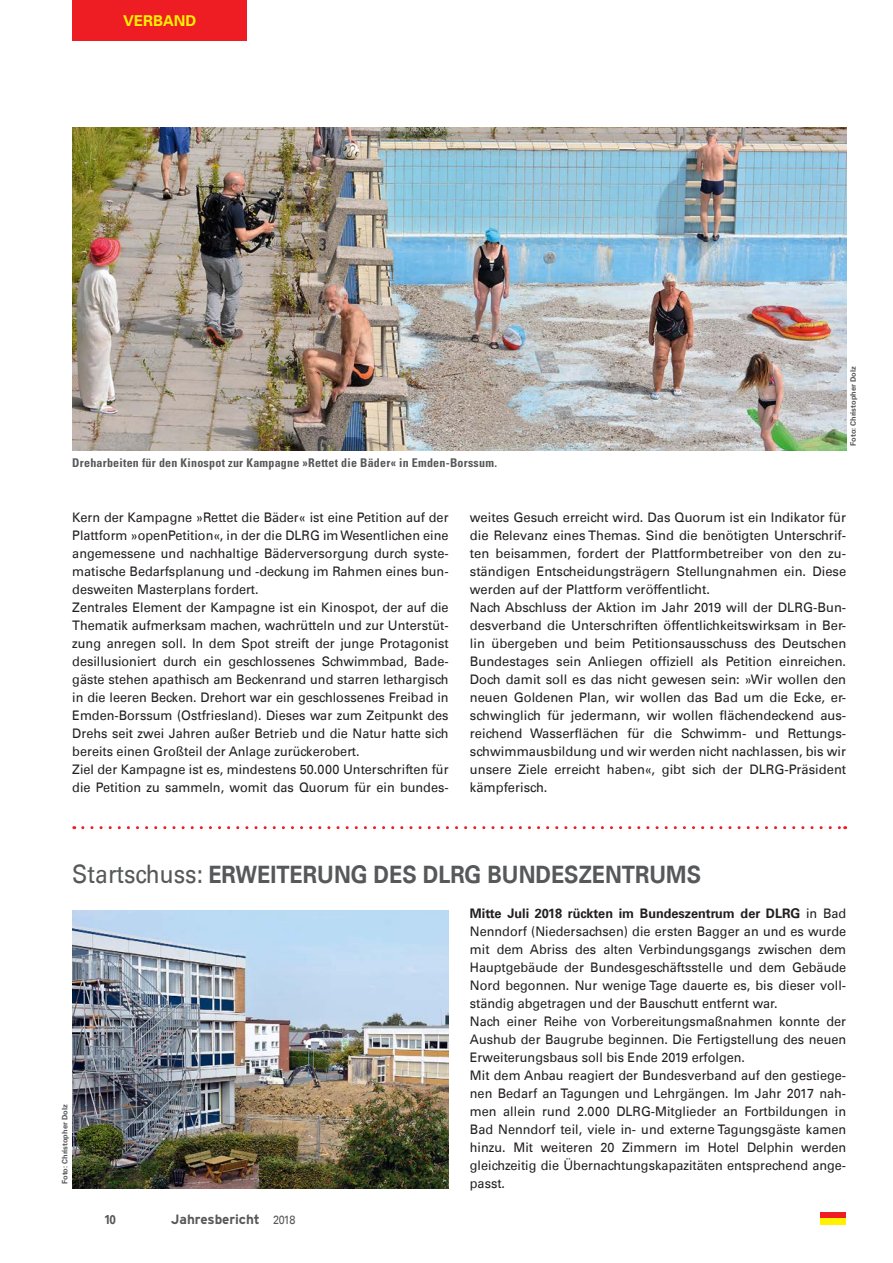
<style>
.page{position:relative;width:893px;height:1263px;background:#fff}
.page>*{position:absolute;margin:0;border:0;box-sizing:border-box;transform-origin:0 0}
.t1{font:700 24px "DLRG Univers";color:#57585a;scale:.9 1}
.t2{font:700 15px "DLRG Univers";color:#fff101}
.t3{font:700 13.5px "Interstate";letter-spacing:-.005em;color:#57585a}
.t4{font:13.2px/18px "DLRG Univers";color:#231f20;scale:.96 1}
.t5{font:13.2px/18px "DLRG Univers";color:#231f20}
.t6{font:700 12.75px "DLRG Univers";color:#57585a;scale:.9 1}
.t7{font:700 condensed 12px "Univers LT Std";letter-spacing:.02em;color:#57585a}
.t8{font:700 7.5px "Univers LT Std";color:#57585a}
.s1{font-weight:400;font-size:25.5px}
.s2{font-weight:700}
.s3{font-family:"DLRG Univers";font-weight:400;font-size:12px}
</style>
<div class="page">
<div style="left:821px;top:1212px;width:25px;height:6px;background:#ee1d23"></div>
<div style="left:821px;top:1218px;width:25px;height:7px;background:#fff101"></div>
<div style="left:72px;top:0;width:175px;height:40px;background:#ee1d23"></div>
<img style="left:72px;top:910px;width:377px;height:278px">
<svg style="left:83px;top:826px;width:763px;height:3px"></svg>
<img style="left:72px;top:128px;width:774px;height:322px">
<p class="t2" style="left:123px;top:12px;width:75px">VERBAND</p>
<p class="t7" style="left:72px;top:456px;width:426px">Dreharbeiten für den Kinospot zur Kampagne »Rettet die Bäder« in Emden-Borssum.</p>
<p class="t8" style="left:849px;top:446px;width:81px;rotate:-90deg">Foto: Christopher Dolz</p>
<p class="t4" style="left:72px;top:508px;width:394px">Kern der Kampagne »Rettet die Bäder« ist eine Petition auf der Plattform »openPetition«, in der die DLRG im Wesentlichen eine angemessene und nachhaltige Bäderversorgung durch syste&shy;matische Bedarfsplanung und -deckung im Rahmen eines bun&shy;desweiten Masterplans fordert.<br>Zentrales Element der Kampagne ist ein Kinospot, der auf die Thematik aufmerksam machen, wachrütteln und zur Unterstüt&shy;zung anregen soll. In dem Spot streift der junge Protagonist desillusioniert durch ein geschlossenes Schwimmbad, Bade&shy;gäste stehen apathisch am Beckenrand und starren lethargisch in die leeren Becken. Drehort war ein geschlossenes Freibad in Emden- Borssum (Ostfriesland). Dieses war zum Zeitpunkt des Drehs seit zwei Jahren außer Betrieb und die Natur hatte sich bereits einen Großteil der Anlage zurückerobert.<br>Ziel der Kampagne ist es, mindestens 50.000 Unterschriften für die Petition zu sammeln, womit das Quorum für ein bundes-</p>
<p class="t5" style="left:470px;top:508px;width:378px">weites Gesuch erreicht wird. Das Quorum ist ein Indikator für die Relevanz eines Themas. Sind die benötigten Unterschrif&shy;ten beisammen, fordert der Plattformbetreiber von den zu&shy;ständigen Entscheidungsträgern Stellungnahmen ein. Diese werden auf der Plattform veröffentlicht.<br>Nach Abschluss der Aktion im Jahr 2019 will der DLRG-Bun&shy;desverband die Unterschriften öffentlichkeitswirksam in Ber&shy;lin übergeben und beim Petitionsausschuss des Deutschen Bundestages sein Anliegen offiziell als Petition einreichen.<br>Doch damit soll es das nicht gewesen sein: »Wir wollen den neuen Goldenen Plan, wir wollen das Bad um die Ecke, er&shy;schwinglich für jedermann, wir wollen flächendeckend aus&shy;reichend Wasserflächen für die Schwimm- und Rettungs&shy;schwimmausbildung und wir werden nicht nachlassen, bis wir unsere Ziele erreicht haben«, gibt sich der DLRG-Präsident kämpferisch.</p>
<h1 class="t1" style="left:72px;top:860px;width:700px"><span class="s1">Startschuss:</span> ERWEITERUNG DES DLRG BUNDESZENTRUMS</h1>
<p class="t4" style="left:470px;top:904px;width:394px"><span class="s2">Mitte Juli 2018 rückten im Bundeszentrum der DLRG</span> in Bad Nenndorf (Niedersachsen) die ersten Bagger an und es wurde mit dem Abriss des alten Verbindungsgangs zwischen dem Hauptgebäude der Bundesgeschäftsstelle und dem Gebäude Nord begonnen. Nur wenige Tage dauerte es, bis dieser voll&shy;ständig abgetragen und der Bauschutt entfernt war.<br>Nach einer Reihe von Vorbereitungsmaßnahmen konnte der Aushub der Baugrube beginnen. Die Fertigstellung des neuen Erweiterungsbaus soll bis Ende 2019 erfolgen.<br>Mit dem Anbau reagiert der Bundesverband auf den gestiege&shy;nen Bedarf an Tagungen und Lehrgängen. Im Jahr 2017 nah&shy;men allein rund 2.000 DLRG-Mitglieder an Fortbildungen in Bad Nenndorf teil, viele in- und externe Tagungsgäste kamen hinzu. Mit weiteren 20 Zimmern im Hotel Delphin werden gleichzeitig die Übernachtungskapazitäten entsprechend ange&shy;passt.</p>
<p class="t8" style="left:60px;top:1184px;width:81px;rotate:-90deg">Foto: Christopher Dolz</p>
<p class="t6" style="left:104px;top:1212px;width:15px">10</p>
<p class="t3" style="left:171px;top:1211px;width:126px">Jahresbericht <span class="s3">2018</span></p>
</div>
